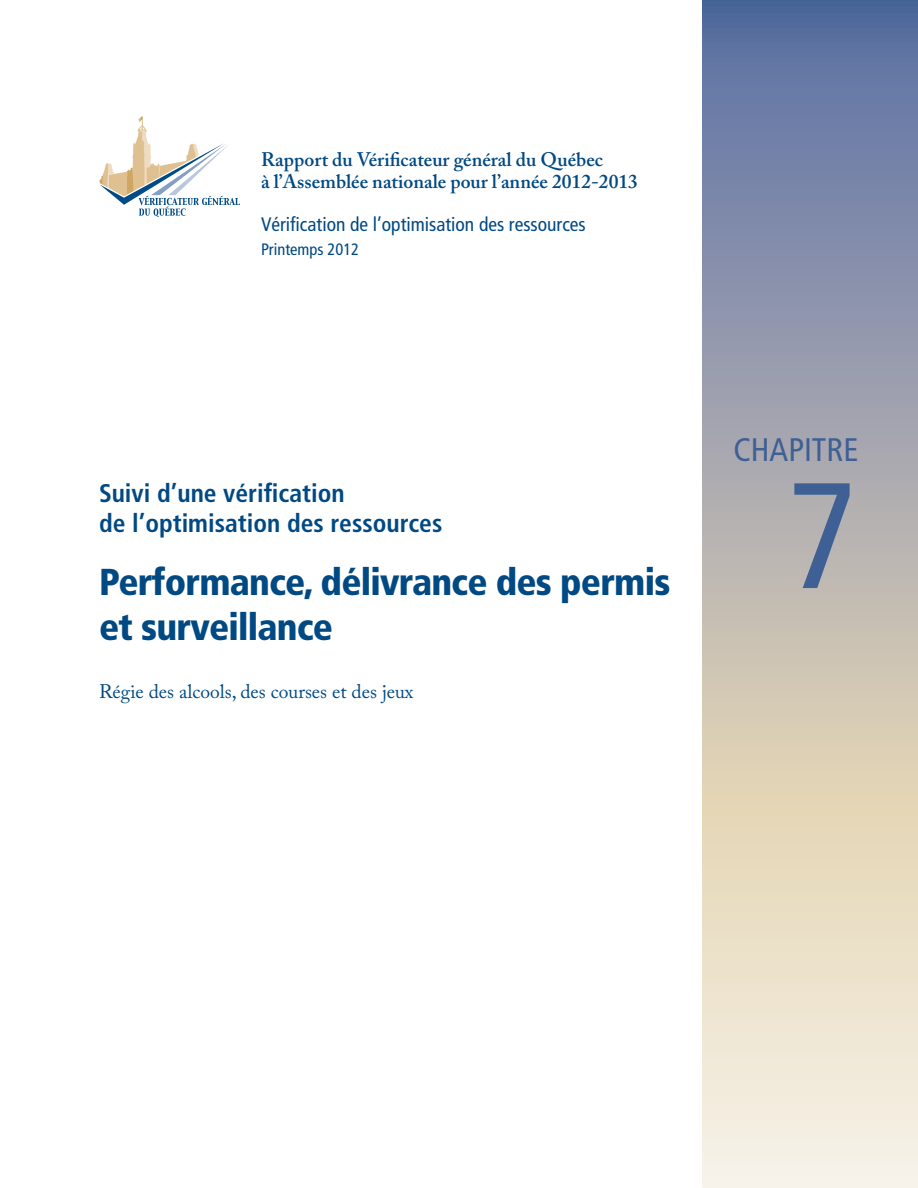
<style>
.page{position:relative;width:918px;height:1188px;background:#fff}
.page>*{position:absolute;margin:0;border:0;box-sizing:border-box;transform-origin:0 0}
.t1{font:condensed 150px "Frutiger";color:#3f6094}
.t2{font:900 condensed 37.5px/45px "Frutiger";letter-spacing:-.02em;color:#004983}
.t3{font:condensed 32.7px "Frutiger";color:#3f6094}
.t4{font:700 condensed 25.5px/30px "Frutiger";color:#004983}
.t5{font:600 19.5px/21.8px "Adobe Caslon Pro";color:#004983}
.t6{font:condensed 19.5px "Frutiger";color:#004983}
.t7{font:19.5px "Adobe Caslon Pro";color:#004983}
.t8{font:condensed 16.5px "Frutiger";color:#004983}
</style>
<div class="page">
<svg style="left:702px;top:0;width:216px;height:1188px;background:#b8b6b8"></svg>
<svg style="left:99px;top:116px;width:141px;height:101px"></svg>
<p class="t5" style="left:261px;top:148px;width:378px">Rapport du Vérificateur général du Québec<br>à l’Assemblée nationale pour l’année 2012-2013</p>
<p class="t6" style="left:261px;top:213px;width:326px">Vérification de l’optimisation des ressources</p>
<p class="t8" style="left:261px;top:240px;width:100px">Printemps 2012</p>
<h3 class="t4" style="left:99px;top:478px;width:345px">Suivi d’une vérification<br>de l’optimisation des ressources</h3>
<h2 class="t2" style="left:99px;top:560px;width:573px">Performance, délivrance des permis et surveillance</h2>
<p class="t7" style="left:99px;top:680px;width:316px">Régie des alcools, des courses et des jeux</p>
<h3 class="t3" style="left:733px;top:431px;width:127px">Chapitre</h3>
<h1 class="t1" style="left:786px;top:449px;width:73px">7</h1>
</div>
